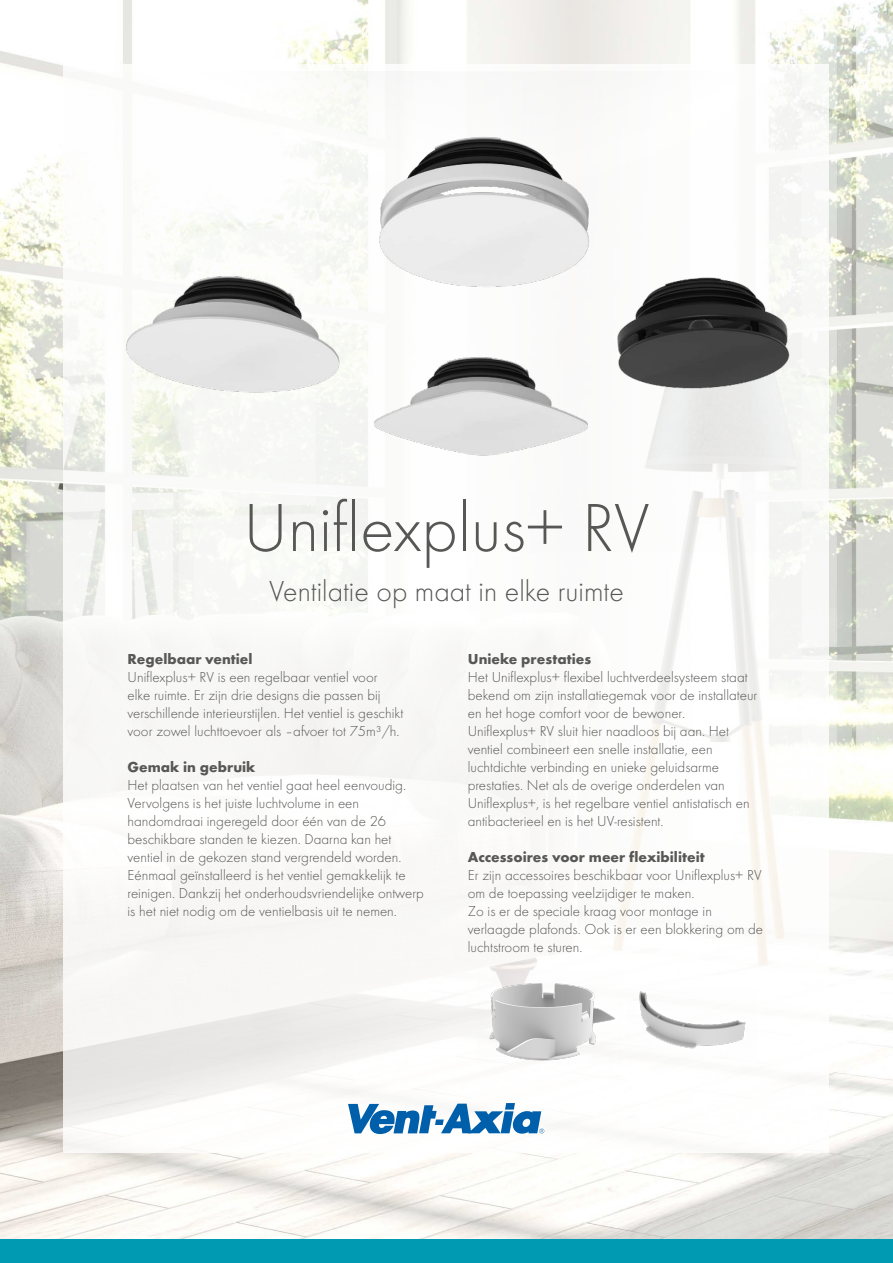
<style>
.page{position:relative;width:893px;height:1263px;background:#fff}
.page>*{position:absolute;margin:0;border:0;box-sizing:border-box;transform-origin:0 0}
.t1{font:300 70.5px "Futura T";color:#575756}
.t2{font:300 30px "Futura T";color:#575756}
.t3{font:300 15px/18px "Futura T";color:#575756}
.t4{font:700 15px "Futura T";color:#575756}
</style>
<div class="page">
<img style="left:0;top:0;width:893px;height:1239px">
<div style="left:0;top:1239px;width:893px;height:24px;background:#009bb3"></div>
<div style="left:64px;top:64px;width:765px;height:1088px;background:#fff"></div>
<svg style="left:348px;top:1103px;width:196px;height:31px"></svg>
<img style="left:64px;top:72px;width:765px;height:481px">
<img style="left:639px;top:991px;width:107px;height:58px">
<img style="left:478px;top:971px;width:137px;height:90px">
<h1 class="t1" style="left:243px;top:486px;width:408px">Uniflexplus+ RV</h1>
<h2 class="t2" style="left:269px;top:573px;width:356px">Ventilatie op maat in elke ruimte</h2>
<p class="t4" style="left:128px;top:650px;width:127px">Regelbaar ventiel</p>
<p class="t3" style="left:128px;top:668px;width:277px">Uniflexplus+ RV is een regelbaar ventiel voor elke ruimte. Er zijn drie designs die passen bij verschillende interieurstijlen. Het ventiel is geschikt voor zowel luchttoevoer als –afvoer tot 75m³/h.</p>
<p class="t4" style="left:128px;top:758px;width:129px">Gemak in gebruik</p>
<p class="t3" style="left:128px;top:776px;width:298px">Het plaatsen van het ventiel gaat heel eenvoudig.<br>Vervolgens is het juiste luchtvolume in een handomdraai ingeregeld door één van de 26 beschikbare standen te kiezen. Daarna kan het ventiel in de gekozen stand vergrendeld worden.<br>Eénmaal geïnstalleerd is het ventiel gemakkelijk te reinigen. Dankzij het onderhoudsvriendelijke ontwerp is het niet nodig om de ventielbasis uit te nemen.</p>
<p class="t4" style="left:468px;top:650px;width:125px">Unieke prestaties</p>
<p class="t3" style="left:468px;top:668px;width:291px">Het Uniflexplus+ flexibel luchtverdeelsysteem staat bekend om zijn installatiegemak voor de installateur en het hoge comfort voor de bewoner.<br>Uniflexplus+ RV sluit hier naadloos bij aan. Het ventiel combineert een snelle installatie, een luchtdichte verbinding en unieke geluidsarme prestaties. Net als de overige onderdelen van Uniflexplus+, is het regelbare ventiel antistatisch en antibacterieel en is het UV-resistent.</p>
<p class="t4" style="left:468px;top:848px;width:238px">Accessoires voor meer flexibiliteit</p>
<p class="t3" style="left:468px;top:866px;width:297px">Er zijn accessoires beschikbaar voor Uniflexplus+ RV om de toepassing veelzijdiger te maken.<br>Zo is er de speciale kraag voor montage in verlaagde plafonds. Ook is er een blokkering om de luchtstroom te sturen.</p>
</div>
